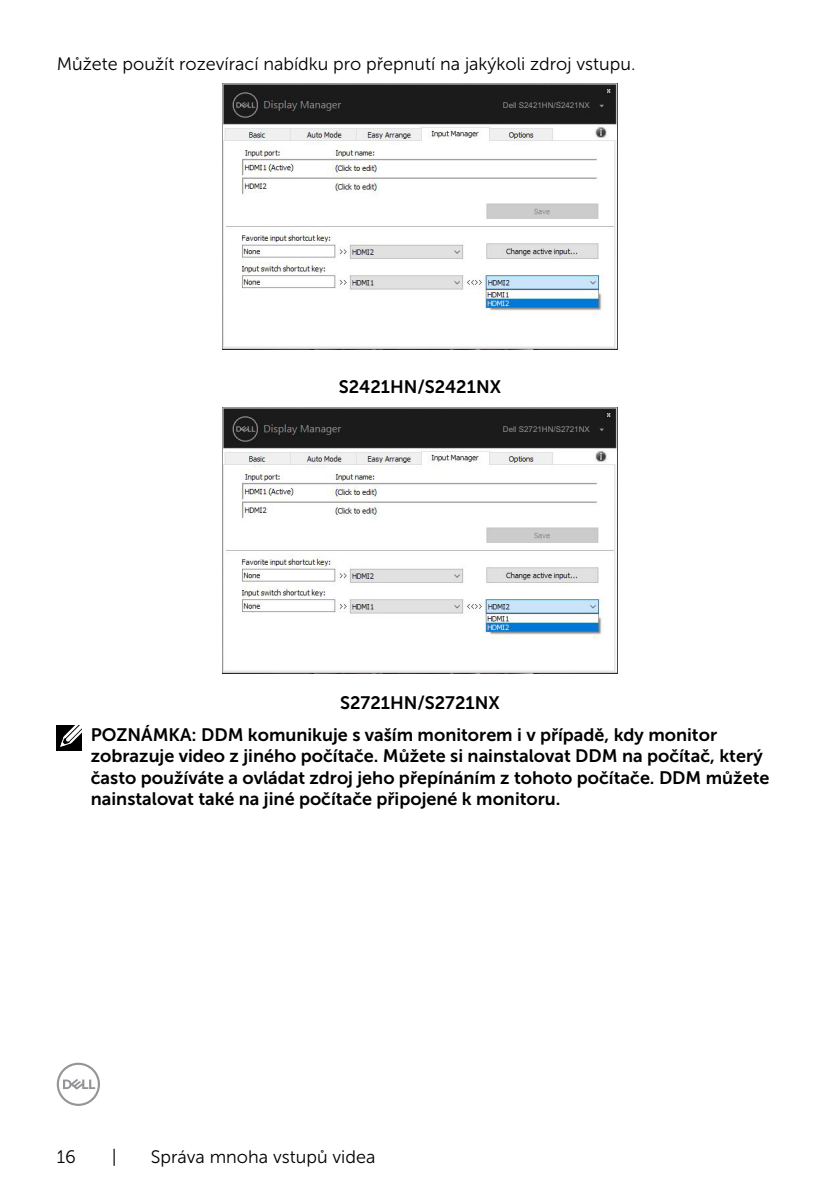
<style>
.page{position:relative;width:840px;height:1191px;background:#fff}
.page>*{position:absolute;margin:0;border:0;box-sizing:border-box;transform-origin:0 0}
.t1{font:18px/21.6px "Museo Sans For Dell 700";color:#000}
.t2{font:18px "Museo Sans For Dell 300";color:#000}
.t3{font:8px "Arial";color:#939393}
</style>
<div class="page">
<svg style="left:57px;top:1062px;width:43px;height:44px"></svg>
<img style="left:223px;top:84px;width:393px;height:265px">
<div style="left:519px;top:102px;width:86px;height:9px;background:#1b1b1b"></div>
<img style="left:223px;top:407px;width:393px;height:266px">
<div style="left:519px;top:426px;width:86px;height:9px;background:#1b1b1b"></div>
<div style="left:57px;top:725px;width:25px;height:25px;background:#000"></div>
<svg style="left:60px;top:725px;width:22px;height:22px"></svg>
<p class="t2" style="left:57px;top:54px;width:580px">Můžete použít rozevírací nabídku pro přepnutí na jakýkoli zdroj vstupu.</p>
<p class="t3" style="left:502px;top:101px;width:88px">Dell S2421HN/S2421NX</p>
<p class="t1" style="left:339px;top:376px;width:164px">S2421HN/S2421NX</p>
<p class="t3" style="left:502px;top:425px;width:88px">Dell S2721HN/S2721NX</p>
<p class="t1" style="left:91px;top:687px;width:627px;line-height:31.6px;text-indent:249px">S2721HN/S2721NX<br>POZNÁMKA: DDM komunikuje s vaším monitorem i v případě, kdy monitor</p>
<p class="t1" style="left:91px;top:745px;width:679px">zobrazuje video z jiného počítače. Můžete si nainstalovat DDM na počítač, který často používáte a ovládat zdroj jeho přepínáním z tohoto počítače. DDM můžete nainstalovat také na jiné počítače připojené k monitoru.</p>
<p class="t2" style="left:57px;top:1146px;width:21px">16</p>
<p class="t2" style="left:112px;top:1146px;width:6px">|</p>
<p class="t2" style="left:151px;top:1146px;width:226px">Správa mnoha vstupů videa</p>
</div>
